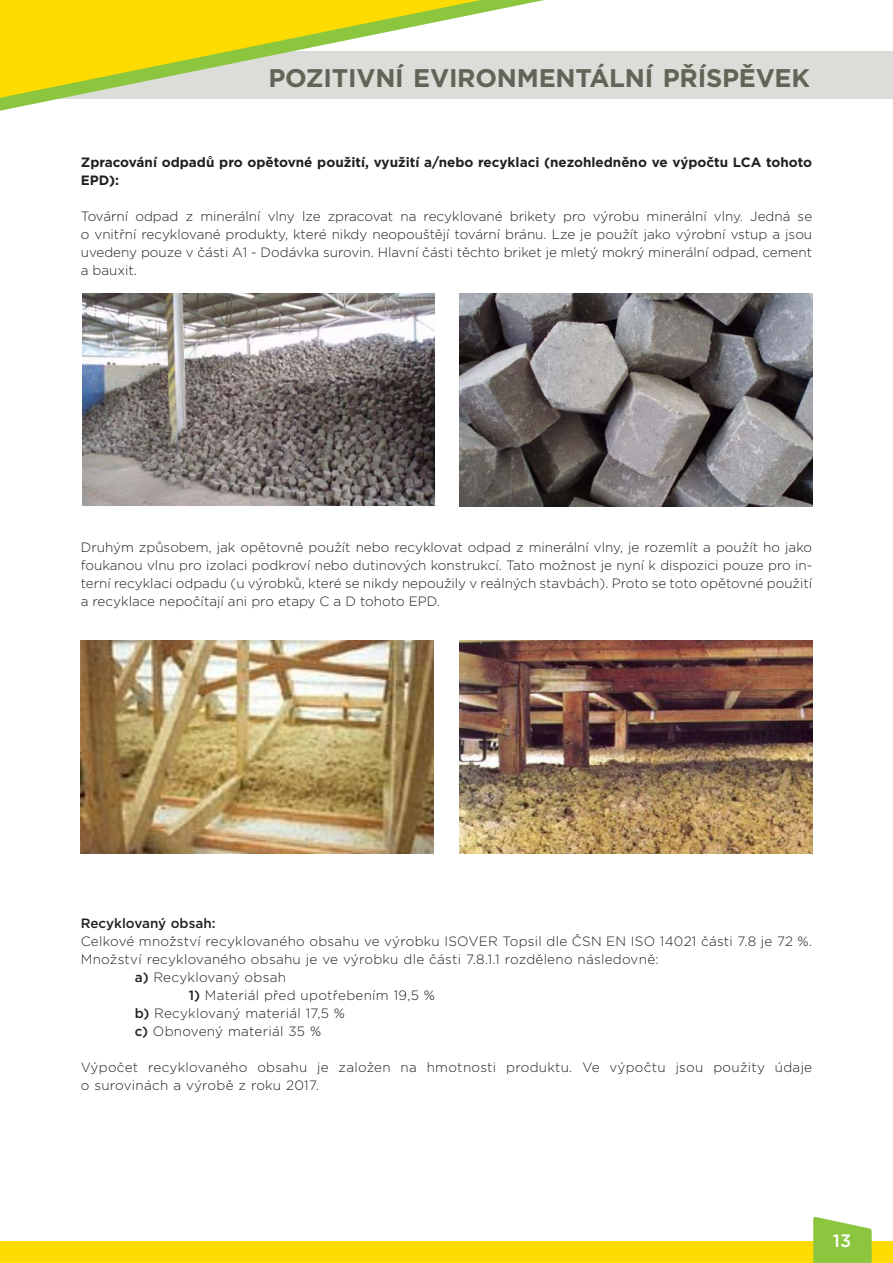
<style>
.page{position:relative;width:893px;height:1263px;background:#fff}
.page>*{position:absolute;margin:0;border:0;box-sizing:border-box;transform-origin:0 0}
.t1{font:700 25.5px "Gotham";color:#636358}
.t2{font:500 18px "Gotham";color:#fff}
.t3{font:300 13.5px/18px "Gotham";letter-spacing:.02em;color:#231f20;text-align:justify}
.t4{font:700 13.5px/18px "Gotham";color:#231f20}
.t5{font:500 13.5px "Gotham";color:#231f20}
.s1{font-weight:500}
</style>
<div class="page">
<div style="left:0;top:51px;width:893px;height:47px;background:#dcdcd8"></div>
<div style="left:0;top:1242px;width:893px;height:21px;background:#ffdc01"></div>
<svg style="left:813px;top:1217px;width:59px;height:46px;background:#9acd56"></svg>
<svg style="left:0;top:0;width:544px;height:111px"></svg>
<img style="left:82px;top:293px;width:353px;height:213px">
<img style="left:459px;top:293px;width:353px;height:213px">
<img style="left:81px;top:641px;width:353px;height:212px">
<img style="left:459px;top:641px;width:353px;height:212px">
<h1 class="t1" style="left:268px;top:61px;width:33px">Pozitivní</h1>
<h1 class="t1" style="left:413px;top:61px;width:19px">evironmentální</h1>
<h1 class="t1" style="left:663px;top:61px;width:112px">příspěvek</h1>
<p class="t4" style="left:81px;top:153px;width:733px">Zpracování odpadů pro opětovné použití, využití a/nebo recyklaci (nezohledněno ve výpočtu LCA tohoto<br>EPD):</p>
<p class="t3" style="left:81px;top:207px;width:733px">Tovární odpad z minerální vlny lze zpracovat na recyklované brikety pro výrobu minerální vlny. Jedná se o vnitřní recyklované produkty, které nikdy neopouštějí tovární bránu. Lze je použít jako výrobní vstup a jsou uvedeny pouze v části A1 - Dodávka surovin. Hlavní části těchto briket je mletý mokrý minerální odpad, cement a bauxit.</p>
<p class="t3" style="left:81px;top:538px;width:733px">Druhým způsobem, jak opětovně použít nebo recyklovat odpad z minerální vlny, je rozemlít a použít ho jako foukanou vlnu pro izolaci podkroví nebo dutinových konstrukcí. Tato možnost je nyní k dispozici pouze pro in&shy;terní recyklaci odpadu (u výrobků, které se nikdy nepoužily v reálných stavbách). Proto se toto opětovné použití a recyklace nepočítají ani pro etapy C a D tohoto EPD.</p>
<p class="t5" style="left:81px;top:914px;width:136px">Recyklovaný obsah:</p>
<p class="t3" style="left:81px;top:932px;width:733px">Celkové množství recyklovaného obsahu ve výrobku ISOVER Topsil dle ČSN EN ISO 14021 části 7.8 je 72 %.</p>
<p class="t3" style="left:81px;top:950px;width:579px">Množství recyklovaného obsahu je ve výrobku dle části 7.8.1.1 rozděleno následovně:</p>
<p class="t3" style="left:135px;top:968px;width:153px"><span class="s1">a)</span> Recyklovaný obsah</p>
<p class="t3" style="left:135px;top:986px;width:302px;text-align:left;text-indent:54px"><span class="s1">1)</span> Materiál před upotřebením 19,5 % <span class="s1">b)</span> Recyklovaný materiál 17,5 %<br><span class="s1">c)</span> Obnovený materiál 35 %</p>
<p class="t3" style="left:81px;top:1058px;width:733px">Výpočet recyklovaného obsahu je založen na hmotnosti produktu. Ve výpočtu jsou použity údaje o surovinách a výrobě z roku 2017.</p>
<h2 class="t2" style="left:833px;top:1228px;width:20px">13</h2>
</div>
